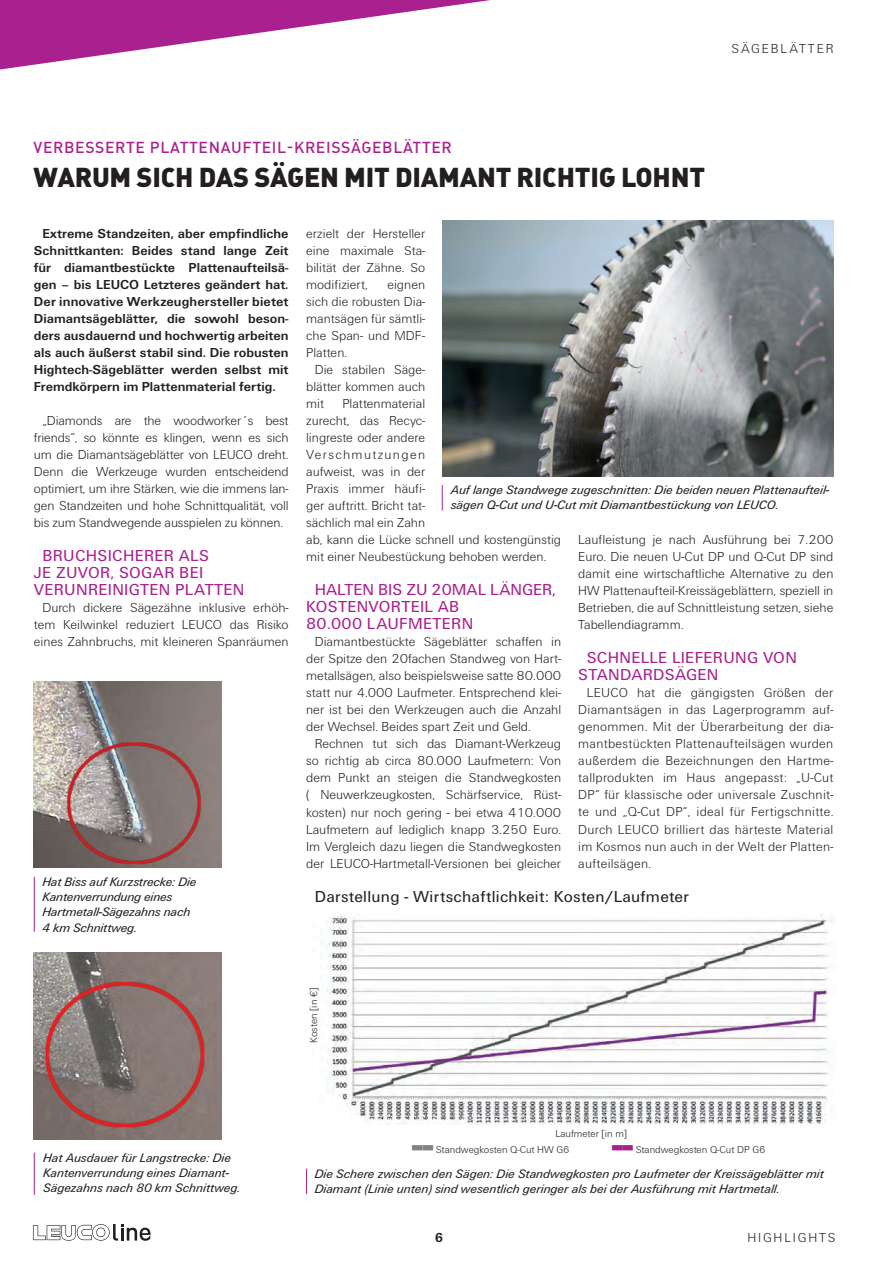
<style>
.page{position:relative;width:893px;height:1263px;background:#fff}
.page>*{position:absolute;margin:0;border:0;box-sizing:border-box;transform-origin:0 0}
.t1{font:900 27px "DIN Pro";letter-spacing:-.01em;color:#231f20}
.t2{font:16.5px/17px "LEUCO UN";letter-spacing:.02em;color:#a9218e}
.t3{font:16.5px "LEUCO UN";letter-spacing:.02em;color:#231f20}
.t4{font:500 15.75px "DIN Pro";letter-spacing:.04em;color:#a9218e}
.t5{font:300 13.5px/17px "LEUCO UN";color:#231f20;text-align:justify}
.t6{font:700 13.5px/17px "LEUCO UN";color:#231f20;text-align:justify}
.t7{font:300 13.5px "LEUCO UN";letter-spacing:.14em;color:#231f20}
.t8{font:italic 12.75px/15.3px "LEUCO UN";color:#231f20}
.t9{font:300 10.5px "LEUCO UN";color:#231f20}
.s1{color:#808285}
.s2{color:#a9218e}
</style>
<div class="page">
<svg style="left:0;top:0;width:491px;height:70px"></svg>
<svg style="left:33px;top:1224px;width:117px;height:17px"></svg>
<img style="left:34px;top:681px;width:187px;height:187px">
<img style="left:34px;top:952px;width:187px;height:188px">
<img style="left:442px;top:220px;width:391px;height:256px">
<img style="left:326px;top:914px;width:509px;height:211px">
<svg style="left:442px;top:485px;width:1px;height:25px"></svg>
<svg style="left:306px;top:1169px;width:1px;height:25px"></svg>
<hr style="left:34px;top:877px;width:1px;height:55px;background:#a9218e">
<hr style="left:34px;top:1153px;width:1px;height:42px;background:#a9218e">
<p class="t7" style="left:731px;top:40px;width:103px">SÄGEBLÄTTER</p>
<p class="t4" style="left:34px;top:137px;width:420px">VERBESSERTE PLATTENAUFTEIL-KREISSÄGEBLÄTTER</p>
<h1 class="t1" style="left:34px;top:159px;width:673px">WARUM SICH DAS SÄGEN MIT DIAMANT RICHTIG LOHNT</h1>
<p class="t6" style="left:34px;top:225px;width:256px;text-indent:9px">Extreme Standzeiten, aber empfindliche Schnittkanten: Beides stand lange Zeit für diamantbestückte Plattenaufteilsä&shy;gen – bis LEUCO Letzteres geändert hat.<br>Der innovative Werkzeughersteller bietet Diamantsägeblätter, die sowohl beson&shy;ders ausdauernd und hochwertig arbeiten als auch äußerst stabil sind. Die robusten Hightech-Sägeblätter werden selbst mit Fremdkörpern im Plattenmaterial fertig.</p>
<p class="t5" style="left:34px;top:412px;width:256px;text-indent:9px">„Diamonds are the woodworker´s best friends“, so könnte es klingen, wenn es sich um die Diamantsägeblätter von LEUCO dreht.<br>Denn die Werkzeuge wurden entscheidend optimiert, um ihre Stärken, wie die immens lan&shy;gen Standzeiten und hohe Schnittqualität, voll bis zum Standwegende ausspielen zu können.</p>
<p class="t2" style="left:34px;top:548px;width:212px;text-indent:8px">BRUCHSICHERER ALS<br>JE ZUVOR, SOGAR BEI<br>VERUNREINIGTEN PLATTEN</p>
<p class="t5" style="left:34px;top:599px;width:256px;text-indent:9px">Durch dickere Sägezähne inklusive erhöh&shy;tem Keilwinkel reduziert LEUCO das Risiko eines Zahnbruchs, mit kleineren Spanräumen</p>
<p class="t8" style="left:43px;top:874px;width:155px">Hat Biss auf Kurzstrecke: Die<br>Kantenverrundung eines<br>Hartmetall-Sägezahns nach<br>4 km Schnittweg.</p>
<p class="t5" style="left:306px;top:225px;width:121px">erzielt der Hersteller eine maximale Sta&shy;bilität der Zähne. So modifiziert,</p>
<p class="t5" style="left:306px;top:276px;width:121px;text-indent:81px">eignen sich die robusten Dia&shy;mantsägen für sämtli&shy;che Span- und MDF-Platten.</p>
<p class="t5" style="left:306px;top:361px;width:121px;text-indent:9px">Die stabilen Säge&shy;blätter kommen auch mit</p>
<p class="t5" style="left:306px;top:395px;width:257px;text-align:left;text-indent:36px">Plattenmaterial<br>zurecht, das Recyc-<br>lingreste oder andere<br>Verschmutzungen<br>aufweist, was in der<br>Praxis immer häufi-<br>ger auftritt. Bricht tat-<br>sächlich mal ein Zahn<br>ab, kann die Lücke schnell und kostengünstig mit einer Neubestückung behoben werden.</p>
<p class="t2" style="left:306px;top:582px;width:251px;text-indent:8px">HALTEN BIS ZU 20MAL LÄNGER,<br>KOSTENVORTEIL AB<br>80.000 LAUFMETERN</p>
<p class="t5" style="left:306px;top:633px;width:257px;text-indent:9px">Diamantbestückte Sägeblätter schaffen in der Spitze den 20fachen Standweg von Hart&shy;metallsägen, also beispielsweise satte 80.000 statt nur 4.000 Laufmeter. Entsprechend klei&shy;ner ist bei den Werkzeugen auch die Anzahl der Wechsel. Beides spart Zeit und Geld.</p>
<p class="t5" style="left:306px;top:735px;width:257px;text-indent:9px">Rechnen tut sich das Diamant-Werkzeug so richtig ab circa 80.000 Laufmetern: Von dem Punkt an steigen die Standwegkosten ( Neuwerkzeugkosten, Schärfservice, Rüst&shy;kosten) nur noch gering - bei etwa 410.000<br>Laufmetern auf lediglich knapp 3.250 Euro.<br>Im Vergleich dazu liegen die Standwegkosten der LEUCO-Hartmetall-Versionen bei gleicher</p>
<p class="t8" style="left:451px;top:482px;width:380px">Auf lange Standwege zugeschnitten: Die beiden neuen Plattenaufteil&shy;sägen Q-Cut und U-Cut mit Diamantbestückung von LEUCO.</p>
<p class="t5" style="left:578px;top:531px;width:257px">Laufleistung je nach Ausführung bei 7.200<br>Euro. Die neuen U-Cut DP und Q-Cut DP sind damit eine wirtschaftliche Alternative zu den HW Plattenaufteil-Kreissägeblättern, speziell in Betrieben, die auf Schnittleistung setzen, siehe Tabellendiagramm.</p>
<p class="t2" style="left:578px;top:650px;width:220px;text-indent:8px">SCHNELLE LIEFERUNG VON<br>STANDARDSÄGEN</p>
<p class="t5" style="left:578px;top:684px;width:257px;text-indent:9px">LEUCO hat die gängigsten Größen der Diamantsägen in das Lagerprogramm auf&shy;genommen. Mit der Überarbeitung der dia&shy;mantbestückten Plattenaufteilsägen wurden außerdem die Bezeichnungen den Hartme&shy;tallprodukten im Haus angepasst: „U-Cut DP“ für klassische oder universale Zuschnit&shy;te und „Q-Cut DP“, ideal für Fertigschnitte.<br>Durch LEUCO brilliert das härteste Material im Kosmos nun auch in der Welt der Platten&shy;aufteilsägen.</p>
<p class="t3" style="left:315px;top:887px;width:376px">Darstellung - Wirtschaftlichkeit: Kosten/Laufmeter</p>
<p class="t9" style="left:307px;top:1043px;width:57px;rotate:-90deg">Kosten [in €]</p>
<p class="t8" style="left:43px;top:1150px;width:199px">Hat Ausdauer für Langstrecke: Die<br>Kantenverrundung eines Diamant-<br>Sägezahns nach 80 km Schnittweg.</p>
<p class="t9" style="left:555px;top:1127px;width:73px">Laufmeter [in m]</p>
<p class="t9" style="left:412px;top:1142px;width:159px"><span class="s1">▀▀</span> Standwegkosten Q-Cut HW G6</p>
<p class="t9" style="left:612px;top:1142px;width:155px"><span class="s2">▀▀</span> Standwegkosten Q-Cut DP G6</p>
<p class="t8" style="left:315px;top:1166px;width:511px">Die Schere zwischen den Sägen: Die Standwegkosten pro Laufmeter der Kreissägeblätter mit<br>Diamant (Linie unten) sind wesentlich geringer als bei der Ausführung mit Hartmetall.</p>
<p class="t6" style="left:435px;top:1229px;width:10px">6</p>
<p class="t7" style="left:747px;top:1228px;width:90px">HIGHLIGHTS</p>
</div>
